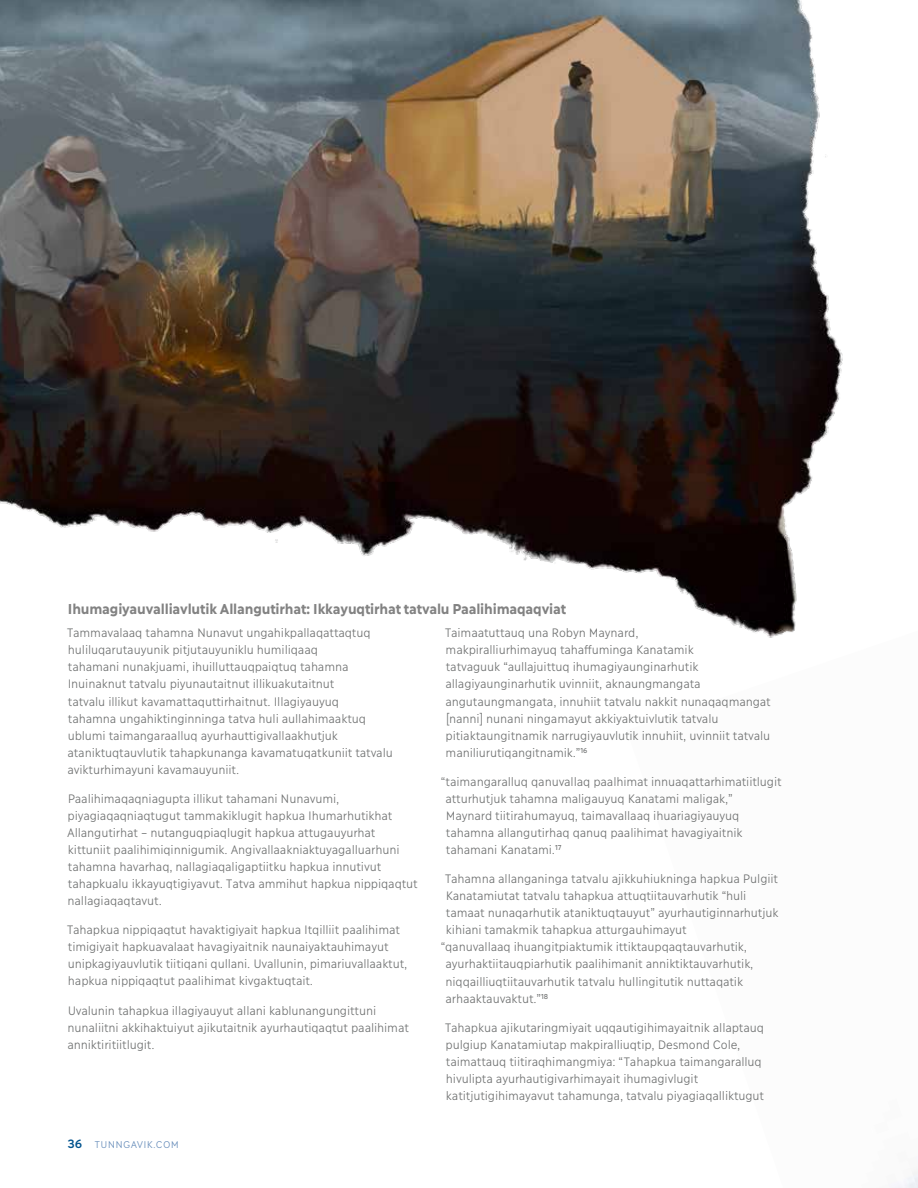
<style>
.page{position:relative;width:918px;height:1188px;background:#fff}
.page>*{position:absolute;margin:0;border:0;box-sizing:border-box;transform-origin:0 0}
.t1{font:700 14.25px "Ilisarniq";letter-spacing:-.015em;color:#828282;scale:.96 1}
.t2{font:300 12.15px/17.1px "Ilisarniq";letter-spacing:-.015em;color:#6b6d6d;scale:.96 1}
.t3{font:300 9.75px "Ilisarniq";letter-spacing:.025em;color:#638ab8}
.s1{font-weight:600;font-size:12px;color:#00538e}
</style>
<div class="page">
<img style="left:0;top:0;width:843px;height:638px">
<p class="t1" style="left:68px;top:598px;width:520px">Ihumagiyauvalliavlutik Allangutirhat: Ikkayuqtirhat tatvalu Paalihimaqaqviat</p>
<p class="t2" style="left:67px;top:624px;width:341px">Tammavalaaq tahamna Nunavut ungahikpallaqattaqtuq huliluqarutauyunik pitjutauyuniklu humiliqaaq<br>tahamani nunakjuami, ihuilluttauqpaiqtuq tahamna Inuinaknut tatvalu piyunautaitnut illikuakutaitnut<br>tatvalu illikut kavamattaquttirhaitnut. Illagiyauyuq<br>tahamna ungahiktinginninga tatva huli aullahimaaktuq ublumi taimangaraalluq ayurhauttigivallaakhutjuk ataniktuqtauvlutik tahapkunanga kavamatuqatkuniit tatvalu avikturhimayuni kavamauyuniit.</p>
<p class="t2" style="left:67px;top:789px;width:367px">Paalihimaqaqniagupta illikut tahamani Nunavumi, piyagiaqaqniaqtugut tammakiklugit hapkua Ihumarhutikhat Allangutirhat – nutanguqpiaqlugit hapkua attugauyurhat kittuniit paalihimiqinnigumik. Angivallaakniaktuyagalluarhuni tahamna havarhaq, nallagiaqaligaptiitku hapkua innutivut tahapkualu ikkayuqtigiyavut. Tatva ammihut hapkua nippiqaqtut nallagiaqaqtavut.</p>
<p class="t2" style="left:67px;top:921px;width:356px">Tahapkua nippiqaqtut havaktigiyait hapkua Itqilliit paalihimat timigiyait hapkuavalaat havagiyaitnik naunaiyaktauhimayut unipkagiyauvlutik tiitiqani qullani. Uvallunin, pimariuvallaaktut, hapkua nippiqaqtut paalihimat kivgaktuqtait.</p>
<p class="t2" style="left:67px;top:1001px;width:357px">Uvalunin tahapkua illagiyauyut allani kablunangungittuni nunaliitni akkihaktuiyut ajikutaitnik ayurhautiqaqtut paalihimat anniktiritiitlugit.</p>
<p class="t2" style="left:445px;top:624px;width:341px">Taimaatuttauq una Robyn Maynard,<br>makpiralliurhimayuq tahaffuminga Kanatamik<br>tatvaguuk “aullajuittuq ihumagiyaunginarhutik allagiyaunginarhutik uvinniit, aknaungmangata angutaungmangata, innuhiit tatvalu nakkit nunaqaqmangat [nanni] nunani ningamayut akkiyaktuivlutik tatvalu pitiaktaungitnamik narrugiyauvlutik innuhiit, uvinniit tatvalu maniliurutiqangitnamik.”<sup>16</sup></p>
<p class="t2" style="left:445px;top:772px;width:352px;text-indent:-4px">“taimangaralluq qanuvallaq paalhimat innuaqattarhimatiitlugit atturhutjuk tahamna maligauyuq Kanatami maligak,” Maynard tiitirahumayuq, taimavallaaq ihuariagiyauyuq tahamna allangutirhaq qanuq paalihimat havagiyaitnik tahamani Kanatami.<sup>17</sup></p>
<p class="t2" style="left:445px;top:870px;width:349px">Tahamna allanganinga tatvalu ajikkuhiukninga hapkua Pulgiit</p>
<p class="t2" style="left:446px;top:887px;width:315px">Kanatamiutat tatvalu tahapkua attuqtiitauvarhutik “huli</p>
<p class="t2" style="left:446px;top:904px;width:348px">tamaat nunaqarhutik ataniktuqtauyut” ayurhautiginnarhutjuk</p>
<p class="t2" style="left:446px;top:921px;width:252px">kihiani tamakmik tahapkua atturgauhimayut</p>
<p class="t2" style="left:441px;top:938px;width:320px">“qanuvallaaq ihuangitpiaktumik ittiktaupqaqtauvarhutik,</p>
<p class="t2" style="left:445px;top:955px;width:322px">ayurhaktiitauqpiarhutik paalihimanit anniktiktauvarhutik,</p>
<p class="t2" style="left:446px;top:972px;width:311px">niqqailliuqtiitauvarhutik tatvalu hullingitutik nuttaqatik</p>
<p class="t2" style="left:445px;top:989px;width:109px">arhaaktauvaktut.”<sup>18</sup></p>
<p class="t2" style="left:445px;top:1018px;width:334px">Tahapkua ajikutaringmiyait uqqautigihimayaitnik allaptauq pulgiup Kanatamiutap makpiralliuqtip, Desmond Cole, taimattauq tiitiraqhimangmiya: “Tahapkua taimangaralluq hivulipta ayurhautigivarhimayait ihumagivlugit katitjutigihimayavut tahamunga, tatvalu piyagiaqalliktugut</p>
<p class="t3" style="left:68px;top:1137px;width:113px"><span class="s1">36</span> TUNNGAVIK.COM</p>
</div>
